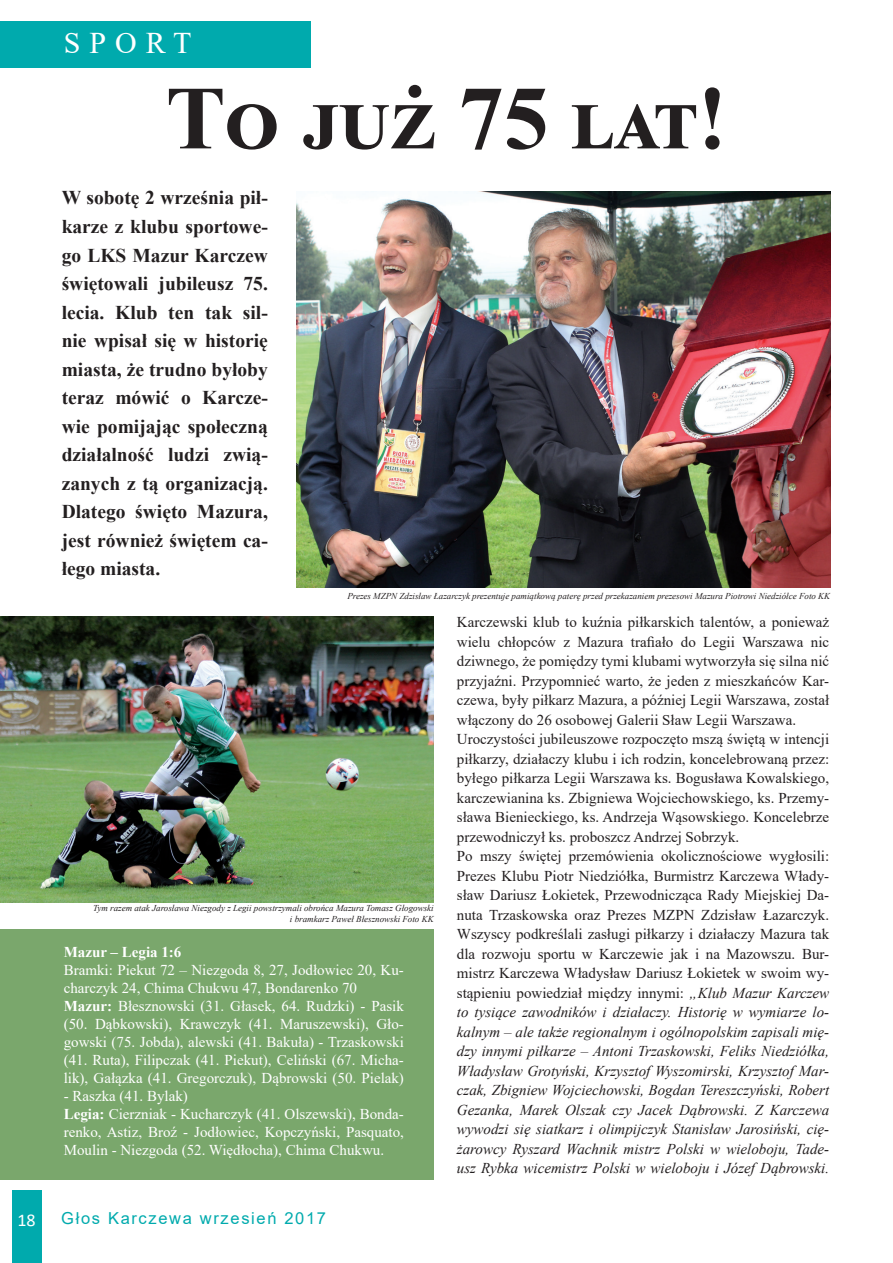
<style>
.page{position:relative;width:893px;height:1263px;background:#fff}
.page>*{position:absolute;margin:0;border:0;box-sizing:border-box;transform-origin:0 0}
.t1{font:700 90px "Times New Roman";letter-spacing:.005em;color:#231f20}
.t2{font:30px "Times New Roman";letter-spacing:.3em;color:#fff}
.t3{font:700 19.5px/28.5px "Times New Roman";color:#231f20;text-align:justify}
.t4{font:18px "Calibri";color:#fff}
.t5{font:16.5px "Arial";letter-spacing:.1em;color:#00aaad}
.t6{font:15px/19.5px "Times New Roman";color:#231f20}
.t7{font:15px/18px "Times New Roman";color:#fff}
.t8{font:700 15px "Times New Roman";color:#fff}
.t9{font:italic 9px/10.8px "Times New Roman";color:#231f20;text-align:right}
.s1{font-weight:700}
.s2{font-style:italic}
</style>
<div class="page">
<div style="left:0;top:21px;width:310px;height:46px;background:#00aaad"></div>
<div style="left:12px;top:1191px;width:29px;height:72px;background:#00aaad"></div>
<div style="left:0;top:930px;width:434px;height:250px;background:#7aa76c"></div>
<img style="left:296px;top:191px;width:534px;height:396px">
<img style="left:0;top:617px;width:434px;height:285px">
<h2 class="t2" style="left:64px;top:22px;width:129px">SPORT</h2>
<h1 class="t1" style="left:166px;top:53px;width:563px">To już 75 lat!</h1>
<p class="t3" style="left:62px;top:183px;width:208px">W sobotę 2 września pił&shy;karze z klubu sportowe&shy;go LKS Mazur Karczew świętowali jubileusz 75. lecia. Klub ten tak sil&shy;nie wpisał się w historię miasta, że trudno byłoby teraz mówić o Karcze&shy;wie pomijając społeczną działalność ludzi zwią&shy;zanych z tą organizacją.<br>Dlatego święto Mazura, jest również świętem ca&shy;łego miasta.</p>
<p class="t9" style="left:347px;top:590px;width:484px">Prezes MZPN Zdzisław Łazarczyk prezentuje pamiątkową paterę przed przekazaniem prezesowi Mazura Piotrowi Niedziółce Foto KK</p>
<p class="t9" style="left:93px;top:902px;width:342px">Tym razem atak Jarosława Niezgody z Legii powstrzymali obrońca Mazura Tomasz Głogowski i bramkarz Paweł Błesznowski Foto KK</p>
<p class="t8" style="left:64px;top:941px;width:119px">Mazur – Legia 1:6</p>
<p class="t7" style="left:64px;top:960px;width:342px">Bramki: Piekut 72 – Niezgoda 8, 27, Jodłowiec 20, Ku&shy;charczyk 24, Chima Chukwu 47, Bondarenko 70<br><span class="s1">Mazur:</span> Błesznowski (31. Głasek, 64. Rudzki) - Pasik (50. Dąbkowski), Krawczyk (41. Maruszewski), Gło&shy;gowski (75. Jobda), alewski (41. Bakuła) - Trzaskowski (41. Ruta), Filipczak (41. Piekut), Celiński (67. Micha&shy;lik), Gałązka (41. Gregorczuk), Dąbrowski (50. Pielak)</p>
<p class="t7" style="left:64px;top:1086px;width:342px">- Raszka (41. Bylak)<br><span class="s1">Legia:</span> Cierzniak - Kucharczyk (41. Olszewski), Bonda&shy;renko, Astiz, Broź - Jodłowiec, Kopczyński, Pasquato, Moulin - Niezgoda (52. Więdłocha), Chima Chukwu.</p>
<p class="t4" style="left:17px;top:1207px;width:20px">18</p>
<p class="t5" style="left:61px;top:1207px;width:266px">Głos Karczewa wrzesień 2017</p>
<p class="t6" style="left:457px;top:612px;width:374px">Karczewski klub to kuźnia piłkarskich talentów, a ponieważ wielu chłopców z Mazura trafiało do Legii Warszawa nic dziwnego, że pomiędzy tymi klubami wytworzyła się silna nić przyjaźni. Przypomnieć warto, że jeden z mieszkańców Kar&shy;czewa, były piłkarz Mazura, a później Legii Warszawa, został włączony do 26 osobowej Galerii Sław Legii Warszawa.<br>Uroczystości jubileuszowe rozpoczęto mszą świętą w intencji piłkarzy, działaczy klubu i ich rodzin, koncelebrowaną przez: byłego piłkarza Legii Warszawa ks. Bogusława Kowalskiego, karczewianina ks. Zbigniewa Wojciechowskiego, ks. Przemy&shy;sława Bienieckiego, ks. Andrzeja Wąsowskiego. Koncelebrze przewodniczył ks. proboszcz Andrzej Sobrzyk.<br>Po mszy świętej przemówienia okolicznościowe wygłosili:<br>Prezes Klubu Piotr Niedziółka, Burmistrz Karczewa Włady&shy;sław Dariusz Łokietek, Przewodnicząca Rady Miejskiej Da&shy;nuta Trzaskowska oraz Prezes MZPN Zdzisław Łazarczyk.<br>Wszyscy podkreślali zasługi piłkarzy i działaczy Mazura tak dla rozwoju sportu w Karczewie jak i na Mazowszu. Bur&shy;mistrz Karczewa Władysław Dariusz Łokietek w swoim wy&shy;stąpieniu powiedział między innymi: <span class="s2">„Klub Mazur Karczew to tysiące zawodników i działaczy. Historię w wymiarze lo&shy;kalnym – ale także regionalnym i ogólnopolskim zapisali mię&shy;dzy innymi piłkarze – Antoni Trzaskowski, Feliks Niedziółka, Władysław Grotyński, Krzysztof Wyszomirski, Krzysztof Mar&shy;czak, Zbigniew Wojciechowski, Bogdan Tereszczyński, Robert Gezanka, Marek Olszak czy Jacek Dąbrowski. Z Karczewa wywodzi się siatkarz i olimpijczyk Stanisław Jarosiński, cię&shy;żarowcy Ryszard Wachnik mistrz Polski w wieloboju, Tade&shy;usz Rybka wicemistrz Polski w wieloboju i Józef Dąbrowski.</span></p>
</div>
